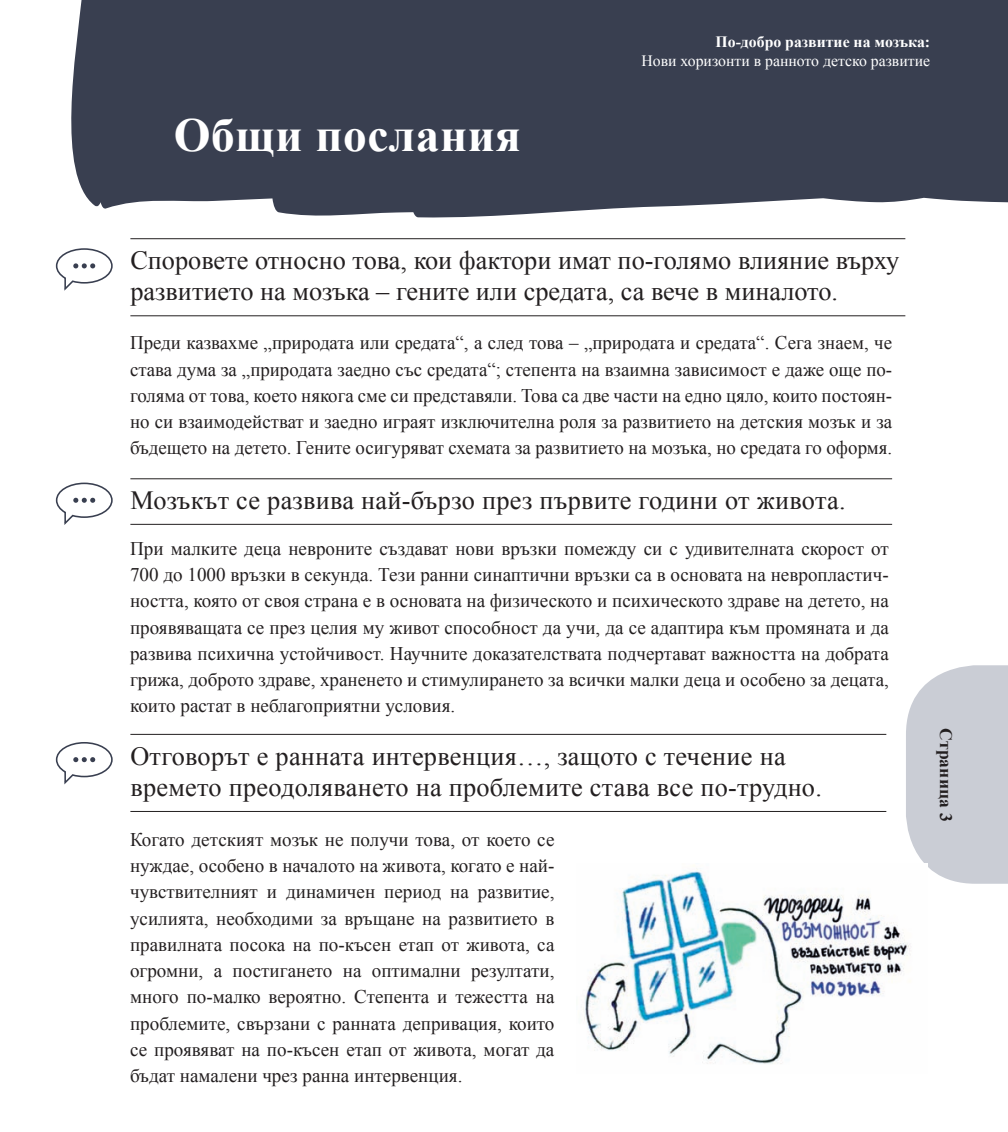
<style>
.page{position:relative;width:1008px;height:1132px;background:#fff}
.page>*{position:absolute;margin:0;border:0;box-sizing:border-box;transform-origin:0 0}
.t1{font:700 47.25px "Times New Roman";letter-spacing:.01em;color:#fff}
.t2{font:26.25px/31.5px "Times New Roman";color:#231f20}
.t3{font:19.25px/26.2px "Times New Roman";color:#231f20;text-align:justify}
.t4{font:700 17.5px "Times New Roman";letter-spacing:.01em;color:#231f20}
.t5{font:15.75px "Times New Roman";color:#fff}
.t6{font:700 15.75px "Times New Roman";color:#fff}
</style>
<div class="page">
<svg style="left:906px;top:665px;width:101px;height:218px"></svg>
<div style="left:71px;top:0;width:936px;height:218px;background:#393f50"></div>
<svg style="left:55px;top:248px;width:58px;height:43px"></svg>
<svg style="left:55px;top:482px;width:58px;height:43px"></svg>
<svg style="left:55px;top:742px;width:58px;height:43px"></svg>
<hr style="left:130px;top:238px;width:774px;height:1px;background:#231f20">
<hr style="left:130px;top:315px;width:774px;height:1px;background:#231f20">
<hr style="left:130px;top:478px;width:761px;height:1px;background:#231f20">
<hr style="left:130px;top:523px;width:761px;height:1px;background:#231f20">
<hr style="left:130px;top:733px;width:755px;height:1px;background:#231f20">
<hr style="left:130px;top:810px;width:755px;height:1px;background:#231f20">
<img style="left:583px;top:863px;width:344px;height:201px">
<h1 class="t1" style="left:174px;top:103px;width:348px">Общи послания</h1>
<p class="t6" style="left:715px;top:31px;width:216px">По-добро развитие на мозъка:</p>
<p class="t5" style="left:641px;top:50px;width:290px">Нови хоризонти в ранното детско развитие</p>
<h2 class="t2" style="left:130px;top:244px;width:770px">Споровете относно това, кои фактори имат по-голямо влияние върху развитието на мозъка – гените или средата, са вече в миналото.</h2>
<p class="t3" style="left:130px;top:329px;width:763px">Преди казвахме „природата или средата“, а след това – „природата и средата“. Сега знаем, че става дума за „природата заедно със средата“; степента на взаимна зависимост е даже още по&shy;голяма от това, което някога сме си представяли. Това са две части на едно цяло, които постоян&shy;но си взаимодействат и заедно играят изключителна роля за развитието на детския мозък и за бъдещето на детето. Гените осигуряват схемата за развитието на мозъка, но средата го оформя.</p>
<h2 class="t2" style="left:130px;top:484px;width:716px">Мозъкът се развива най-бързо през първите години от живота.</h2>
<p class="t3" style="left:130px;top:534px;width:760px">При малките деца невроните създават нови връзки помежду си с удивителната скорост от 700 до 1000 връзки в секунда. Тези ранни синаптични връзки са в основата на невропластич&shy;ността, която от своя страна е в основата на физическото и психическото здраве на детето, на проявяващата се през целия му живот способност да учи, да се адаптира към промяната и да развива психична устойчивост. Научните доказателствата подчертават важността на добрата грижа, доброто здраве, храненето и стимулирането за всички малки деца и особено за децата, които растат в неблагоприятни условия.</p>
<h2 class="t2" style="left:130px;top:739px;width:692px">Отговорът е ранната интервенция…, защото с течение на времето преодоляването на проблемите става все по-трудно.</h2>
<p class="t3" style="left:130px;top:825px;width:426px">Когато детският мозък не получи това, от което се нуждае, особено в началото на живота, когато е най&shy;чувствителният и динамичен период на развитие, усилията, необходими за връщане на развитието в правилната посока на по-късен етап от живота, са огромни, а постигането на оптимални резултати, много по-малко вероятно. Степента и тежестта на проблемите, свързани с ранната депривация, които се проявяват на по-късен етап от живота, могат да бъдат намалени чрез ранна интервенция.</p>
<p class="t4" style="left:957px;top:727px;width:95px;rotate:90deg">Страница 3</p>
</div>
